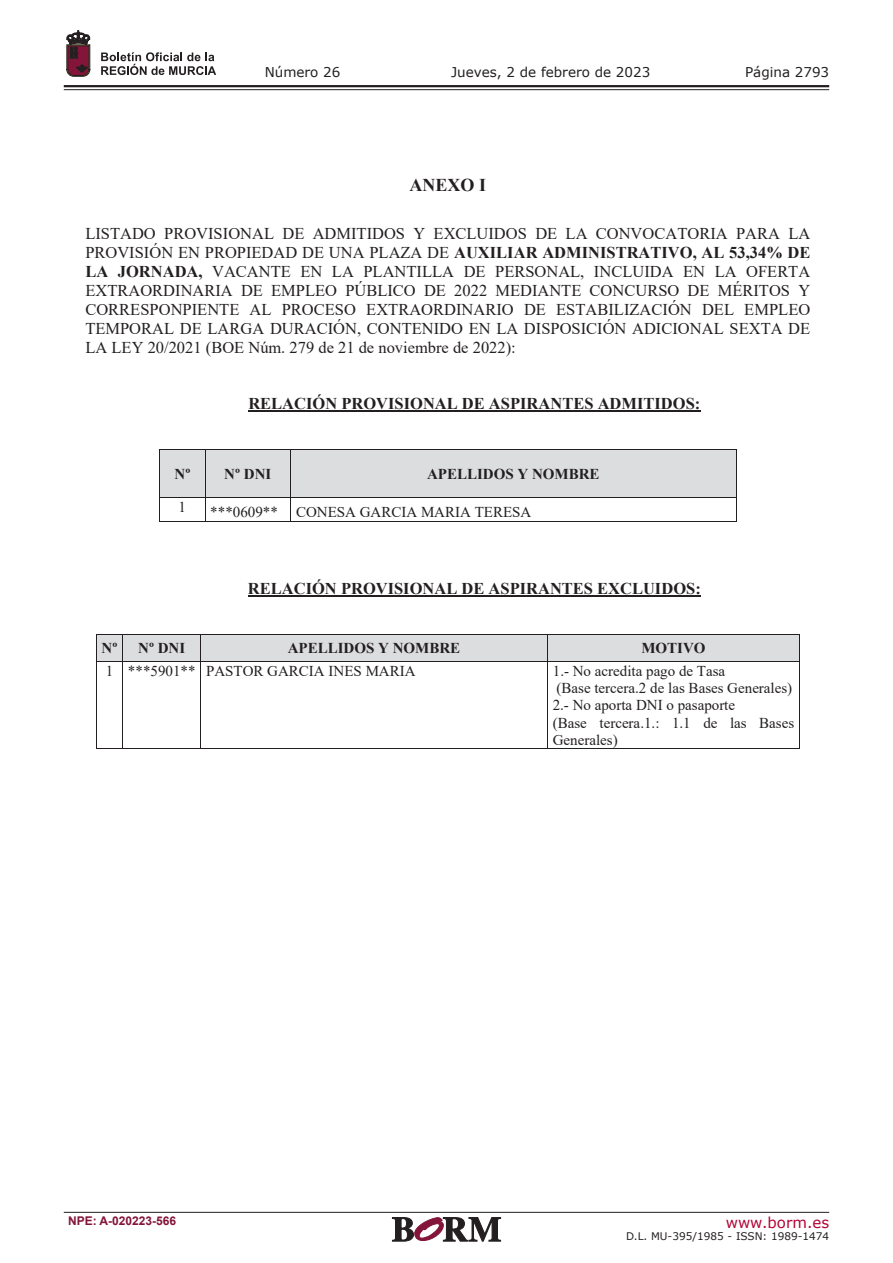
<style>
.page{position:relative;width:893px;height:1263px;background:#fff}
.page>*{position:absolute;margin:0;border:0;box-sizing:border-box;transform-origin:0 0}
.t1{font:700 18px "Times New Roman";color:#231f20}
.t2{font:16.5px/18.9px "Times New Roman";color:#231f20;text-align:justify}
.t3{font:700 16.5px "Times New Roman";color:#231f20}
.t4{font:15px/17.2px "Times New Roman";color:#231f20}
.t5{font:700 15px "Times New Roman";color:#231f20}
.t6{font:15px "Verdana";color:#b30437}
.t7{font:13.5px "Verdana";color:#231f20}
.t8{font:700 12px "Arial";color:#83143a}
.t9{font:10.5px "Verdana";color:#231f20}
.s1{font-weight:700}
</style>
<div class="page">
<hr style="left:64px;top:85px;width:765px;height:2px;background:#231f20">
<hr style="left:64px;top:89px;width:765px;height:1px;background:#231f20">
<svg style="left:101px;top:52px;width:115px;height:23px"></svg>
<svg style="left:67px;top:31px;width:23px;height:45px"></svg>
<hr style="left:64px;top:1212px;width:765px;height:1px;background:#231f20">
<svg style="left:392px;top:1217px;width:109px;height:24px"></svg>
<hr style="left:248px;top:411px;width:452px;height:1px;background:#231f20">
<hr style="left:248px;top:595px;width:453px;height:2px;background:#231f20">
<div style="left:97px;top:635px;width:25px;height:26px;background:#dcdddf"></div>
<div style="left:123px;top:635px;width:77px;height:26px;background:#dcdddf"></div>
<div style="left:201px;top:635px;width:346px;height:26px;background:#dcdddf"></div>
<div style="left:548px;top:635px;width:251px;height:26px;background:#dcdddf"></div>
<hr style="left:96px;top:634px;width:704px;height:1px;background:#231f20">
<svg style="left:96px;top:635px;width:1px;height:26px"></svg>
<svg style="left:122px;top:635px;width:1px;height:26px"></svg>
<svg style="left:200px;top:635px;width:1px;height:26px"></svg>
<svg style="left:547px;top:635px;width:1px;height:26px"></svg>
<svg style="left:799px;top:635px;width:1px;height:26px"></svg>
<hr style="left:96px;top:661px;width:704px;height:1px;background:#231f20">
<hr style="left:96px;top:662px;width:1px;height:87px;background:#231f20">
<svg style="left:97px;top:748px;width:25px;height:1px"></svg>
<hr style="left:122px;top:662px;width:1px;height:87px;background:#231f20">
<hr style="left:123px;top:748px;width:77px;height:1px;background:#231f20">
<hr style="left:200px;top:662px;width:1px;height:87px;background:#231f20">
<hr style="left:201px;top:748px;width:346px;height:1px;background:#231f20">
<hr style="left:547px;top:662px;width:1px;height:87px;background:#231f20">
<hr style="left:548px;top:748px;width:251px;height:1px;background:#231f20">
<hr style="left:799px;top:662px;width:1px;height:87px;background:#231f20">
<div style="left:160px;top:450px;width:45px;height:47px;background:#dcdddf"></div>
<div style="left:205px;top:450px;width:85px;height:47px;background:#dcdddf"></div>
<div style="left:291px;top:450px;width:445px;height:47px;background:#dcdddf"></div>
<hr style="left:159px;top:449px;width:577px;height:1px;background:#231f20">
<hr style="left:159px;top:450px;width:1px;height:47px;background:#231f20">
<hr style="left:205px;top:450px;width:1px;height:47px;background:#231f20">
<hr style="left:290px;top:450px;width:1px;height:47px;background:#231f20">
<hr style="left:736px;top:450px;width:1px;height:47px;background:#231f20">
<hr style="left:159px;top:497px;width:577px;height:1px;background:#231f20">
<svg style="left:159px;top:498px;width:1px;height:23px"></svg>
<hr style="left:159px;top:521px;width:46px;height:1px;background:#231f20">
<svg style="left:205px;top:498px;width:1px;height:23px"></svg>
<hr style="left:205px;top:521px;width:85px;height:1px;background:#231f20">
<svg style="left:290px;top:498px;width:1px;height:23px"></svg>
<hr style="left:291px;top:521px;width:445px;height:1px;background:#231f20">
<svg style="left:736px;top:498px;width:1px;height:24px"></svg>
<p class="t7" style="left:265px;top:62px;width:77px">Número 26</p>
<p class="t7" style="left:451px;top:62px;width:201px">Jueves, 2 de febrero de 2023</p>
<p class="t7" style="left:745px;top:62px;width:86px">Página 2793</p>
<p class="t1" style="left:410px;top:172px;width:78px">ANEXO I</p>
<p class="t2" style="left:85px;top:223px;width:726px">LISTADO PROVISIONAL DE ADMITIDOS Y EXCLUIDOS DE LA CONVOCATORIA PARA LA PROVISIÓN EN PROPIEDAD DE UNA PLAZA DE <span class="s1">AUXILIAR ADMINISTRATIVO, AL 53,34% DE LA JORNADA,</span> VACANTE EN LA PLANTILLA DE PERSONAL, INCLUIDA EN LA OFERTA EXTRAORDINARIA DE EMPLEO PÚBLICO DE 2022 MEDIANTE CONCURSO DE MÉRITOS Y CORRESPONPIENTE AL PROCESO EXTRAORDINARIO DE ESTABILIZACIÓN DEL EMPLEO TEMPORAL DE LARGA DURACIÓN, CONTENIDO EN LA DISPOSICIÓN ADICIONAL SEXTA DE LA LEY 20/2021 (BOE Núm. 279 de 21 de noviembre de 2022):</p>
<p class="t3" style="left:248px;top:391px;width:453px">RELACIÓN PROVISIONAL DE ASPIRANTES ADMITIDOS:</p>
<p class="t5" style="left:174px;top:463px;width:17px">Nº</p>
<p class="t5" style="left:224px;top:463px;width:49px">Nº DNI</p>
<p class="t5" style="left:427px;top:463px;width:174px">APELLIDOS Y NOMBRE</p>
<p class="t4" style="left:179px;top:498px;width:9px">1</p>
<p class="t4" style="left:210px;top:503px;width:322px">***0609** CONESA GARCIA MARIA TERESA</p>
<p class="t3" style="left:248px;top:576px;width:454px">RELACIÓN PROVISIONAL DE ASPIRANTES EXCLUIDOS:</p>
<p class="t5" style="left:102px;top:638px;width:17px">Nº</p>
<p class="t5" style="left:138px;top:638px;width:49px">Nº DNI</p>
<p class="t5" style="left:288px;top:638px;width:174px">APELLIDOS Y NOMBRE</p>
<p class="t5" style="left:641px;top:638px;width:66px">MOTIVO</p>
<p class="t4" style="left:106px;top:662px;width:311px">1 ***5901** PASTOR GARCIA INES MARIA</p>
<p class="t4" style="left:553px;top:662px;width:243px">1.- No acredita pago de Tasa<br>(Base tercera.2 de las Bases Generales)<br>2.- No aporta DNI o pasaporte<br>(Base tercera.1.: 1.1 de las Bases<br>Generales)</p>
<p class="t8" style="left:68px;top:1212px;width:110px">NPE: A-020223-566</p>
<p class="t6" style="left:726px;top:1212px;width:105px">www.borm.es</p>
<p class="t9" style="left:626px;top:1229px;width:205px">D.L. MU-395/1985 - ISSN: 1989-1474</p>
</div>
